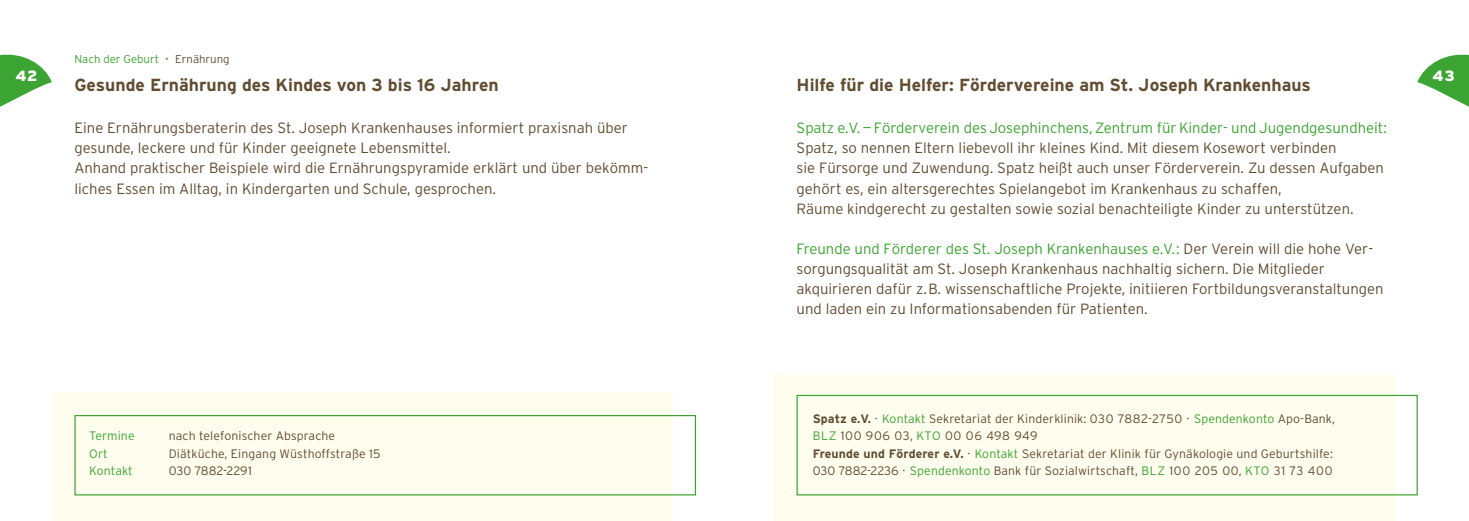
<style>
.page{position:relative;width:1469px;height:521px;background:#fff}
.page>*{position:absolute;margin:0;border:0;box-sizing:border-box;transform-origin:0 0}
.t1{font:700 17.5px "Interstate";color:#614d32}
.t2{font:300 14.88px/20.1px "Interstate";color:#614d32}
.t3{font:300 14.88px "Interstate";color:#3ca432}
.t4{font:900 14.88px "Interstate";color:#fff}
.t5{font:300 12.25px/17.5px "Interstate";letter-spacing:.01em;color:#614d32}
.t6{font:300 12.25px "Interstate";letter-spacing:.01em;color:#3ca432}
.t7{font:300 11.38px "Interstate";color:#3ca432}
.s1{font-weight:700}
.s2{color:#614d32}
.s3{color:#3ca432}
</style>
<div class="page">
<svg style="left:0;top:54px;width:52px;height:53px"></svg>
<svg style="left:1417px;top:54px;width:51px;height:52px"></svg>
<div style="left:52px;top:393px;width:620px;height:128px;background:#fffdee"></div>
<svg style="left:74px;top:415px;width:622px;height:80px"></svg>
<div style="left:774px;top:375px;width:620px;height:146px;background:#fffdee"></div>
<svg style="left:796px;top:395px;width:621px;height:100px"></svg>
<p class="t7" style="left:74px;top:52px;width:157px">Nach der Geburt <span class="s1">·</span> <span class="s2">Ernährung</span></p>
<p class="t1" style="left:74px;top:75px;width:426px">Gesunde Ernährung des Kindes von 3 bis 16 Jahren</p>
<p class="t4" style="left:16px;top:67px;width:24px">42</p>
<p class="t4" style="left:1432px;top:67px;width:24px">43</p>
<p class="t1" style="left:796px;top:75px;width:516px">Hilfe für die Helfer: Fördervereine am St. Joseph Krankenhaus</p>
<p class="t2" style="left:74px;top:118px;width:575px">Eine Ernährungsberaterin des St. Joseph Krankenhauses informiert praxisnah über gesunde, leckere und für Kinder geeignete Lebensmittel.<br>Anhand praktischer Beispiele wird die Ernährungspyramide erklärt und über bekömm&shy;liches Essen im Alltag, in Kindergarten und Schule, gesprochen.</p>
<p class="t6" style="left:89px;top:428px;width:47px">Termine</p>
<p class="t5" style="left:169px;top:427px;width:168px">nach telefonischer Absprache</p>
<p class="t6" style="left:89px;top:446px;width:20px">Ort</p>
<p class="t5" style="left:169px;top:445px;width:213px">Diätküche, Eingang Wüsthoffstraße 15</p>
<p class="t6" style="left:89px;top:463px;width:45px">Kontakt</p>
<p class="t5" style="left:169px;top:462px;width:85px">030 7882-2291</p>
<p class="t3" style="left:796px;top:119px;width:592px">Spatz e.V. — Förderverein des Josephinchens, Zentrum für Kinder- und Jugendgesundheit:</p>
<p class="t2" style="left:796px;top:138px;width:589px">Spatz, so nennen Eltern liebevoll ihr kleines Kind. Mit diesem Kosewort verbinden<br>sie Fürsorge und Zuwendung. Spatz heißt auch unser Förderverein. Zu dessen Aufgaben gehört es, ein altersgerechtes Spielangebot im Krankenhaus zu schaffen,<br>Räume kindgerecht zu gestalten sowie sozial benachteiligte Kinder zu unterstützen.</p>
<p class="t2" style="left:796px;top:238px;width:588px"><span class="s3">Freunde und Förderer des St. Joseph Krankenhauses e.V.:</span> Der Verein will die hohe Ver&shy;sorgungsqualität am St. Joseph Krankenhaus nachhaltig sichern. Die Mitglieder akquirieren dafür z.B. wissenschaftliche Projekte, initiieren Fortbildungsveranstaltungen und laden ein zu Informationsabenden für Patienten.</p>
<p class="t5" style="left:812px;top:410px;width:524px"><span class="s1">Spatz e.V.</span> · <span class="s3">Kontakt</span> Sekretariat der Kinderklinik: 030 7882-2750 · <span class="s3">Spendenkonto</span> Apo-Bank, <span class="s3">BLZ</span> 100 906 03, <span class="s3">KTO</span> 00 06 498 949<br><span class="s1">Freunde und Förderer e.V.</span> · <span class="s3">Kontakt</span> Sekretariat der Klinik für Gynäkologie und Geburtshilfe:<br>030 7882-2236 · <span class="s3">Spendenkonto</span> Bank für Sozialwirtschaft, <span class="s3">BLZ</span> 100 205 00, <span class="s3">KTO</span> 31 73 400</p>
</div>
